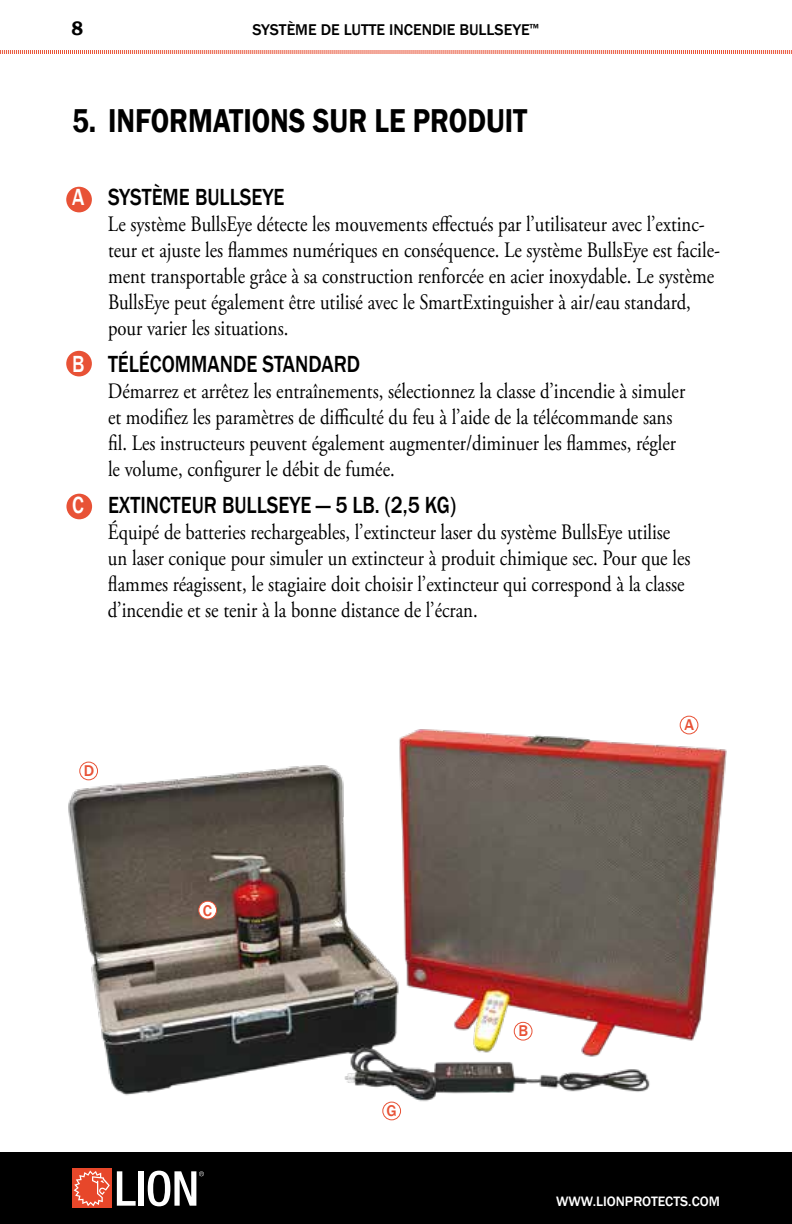
<style>
.page{position:relative;width:792px;height:1224px;background:#fff}
.page>*{position:absolute;margin:0;border:0;box-sizing:border-box;transform-origin:0 0}
.t1{font:600 34px "Franklin Gothic";color:#000;scale:.85 1}
.t2{font:500 24px "Franklin Gothic";color:#000;scale:.85 1}
.t3{font:22px/26px "Adobe Garamond Pro";color:#000;scale:.85 1}
.t4{font:600 20px "Franklin Gothic";color:#000}
.t5{font:500 16px "Franklin Gothic";color:#000}
.t6{font:500 16px "Franklin Gothic";color:#e85236}
.t7{font:500 14px "Franklin Gothic";color:#fff}
.s1{color:#fff}
</style>
<div class="page">
<div style="left:66px;top:187px;width:26px;height:25px;background:#e85236;border-radius:50%"></div>
<div style="left:66px;top:351px;width:26px;height:25px;background:#e85236;border-radius:50%"></div>
<div style="left:66px;top:494px;width:26px;height:25px;background:#e85236;border-radius:50%"></div>
<img style="left:68px;top:715px;width:659px;height:406px">
<div style="left:0;top:1152px;width:792px;height:72px;background:#000"></div>
<svg style="left:117px;top:1171px;width:19px;height:35px"></svg>
<div style="left:138px;top:1171px;width:6px;height:35px;background:#fff"></div>
<div style="left:72px;top:1169px;width:40px;height:39px;background:#e7472a"></div>
<svg style="left:74px;top:1171px;width:36px;height:35px"></svg>
<svg style="left:148px;top:1171px;width:56px;height:35px"></svg>
<svg style="left:0;top:50px;width:792px;height:4px;background:#f2a799"></svg>
<div style="left:80px;top:762px;width:18px;height:18px;background:#fff;border-radius:50%"></div>
<div style="left:79px;top:762px;width:19px;height:18px;border:1px solid #e85236;border-radius:50%"></div>
<div style="left:199px;top:901px;width:18px;height:18px;background:#fff;border-radius:50%"></div>
<div style="left:198px;top:901px;width:19px;height:18px;border:1px solid #e85236;border-radius:50%"></div>
<div style="left:680px;top:716px;width:18px;height:18px;background:#fff;border-radius:50%"></div>
<div style="left:680px;top:716px;width:18px;height:18px;border:1px solid #e85236;border-radius:50%"></div>
<div style="left:514px;top:1022px;width:18px;height:18px;background:#fff;border-radius:50%"></div>
<div style="left:514px;top:1022px;width:19px;height:19px;border:1px solid #e85236;border-radius:50%"></div>
<div style="left:383px;top:1102px;width:18px;height:18px;background:#fff;border-radius:50%"></div>
<div style="left:382px;top:1102px;width:19px;height:18px;border:1px solid #e85236;border-radius:50%"></div>
<p class="t4" style="left:71px;top:16px;width:13px">8</p>
<p class="t5" style="left:252px;top:20px;width:288px">SYSTÈME DE LUTTE INCENDIE BULLSEYE<sup>™</sup></p>
<h1 class="t1" style="left:72px;top:100px;width:537px">5. INFORMATIONS SUR LE PRODUIT</h1>
<p class="t2" style="left:72px;top:182px;width:252px"><span class="s1">A</span> SYSTÈME BULLSEYE</p>
<p class="t3" style="left:108px;top:212px;width:722px">Le système BullsEye détecte les mouvements effectués par l’utilisateur avec l’extinc&shy;teur et ajuste les flammes numériques en conséquence. Le système BullsEye est facile&shy;ment transportable grâce à sa construction renforcée en acier inoxydable. Le système BullsEye peut également être utilisé avec le SmartExtinguisher à air/eau standard, pour varier les situations.</p>
<p class="t2" style="left:72px;top:349px;width:341px"><span class="s1">B</span> TÉLÉCOMMANDE STANDARD</p>
<p class="t3" style="left:108px;top:379px;width:681px">Démarrez et arrêtez les entraînements, sélectionnez la classe d’incendie à simuler et modifiez les paramètres de difficulté du feu à l’aide de la télécommande sans fil. Les instructeurs peuvent également augmenter/diminuer les flammes, régler le volume, configurer le débit de fumée.</p>
<p class="t2" style="left:72px;top:490px;width:453px"><span class="s1">C</span> EXTINCTEUR BULLSEYE — 5 LB. (2,5 KG)</p>
<p class="t3" style="left:108px;top:520px;width:687px">Équipé de batteries rechargeables, l’extincteur laser du système BullsEye utilise un laser conique pour simuler un extincteur à produit chimique sec. Pour que les flammes réagissent, le stagiaire doit choisir l’extincteur qui correspond à la classe d’incendie et se tenir à la bonne distance de l’écran.</p>
<p class="t6" style="left:84px;top:761px;width:12px">D</p>
<p class="t6" style="left:203px;top:900px;width:11px">C</p>
<p class="t6" style="left:386px;top:1101px;width:12px">G</p>
<p class="t6" style="left:684px;top:715px;width:11px">A</p>
<p class="t6" style="left:518px;top:1021px;width:11px">B</p>
<p class="t7" style="left:556px;top:1193px;width:165px">WWW.LIONPROTECTS.COM</p>
</div>
